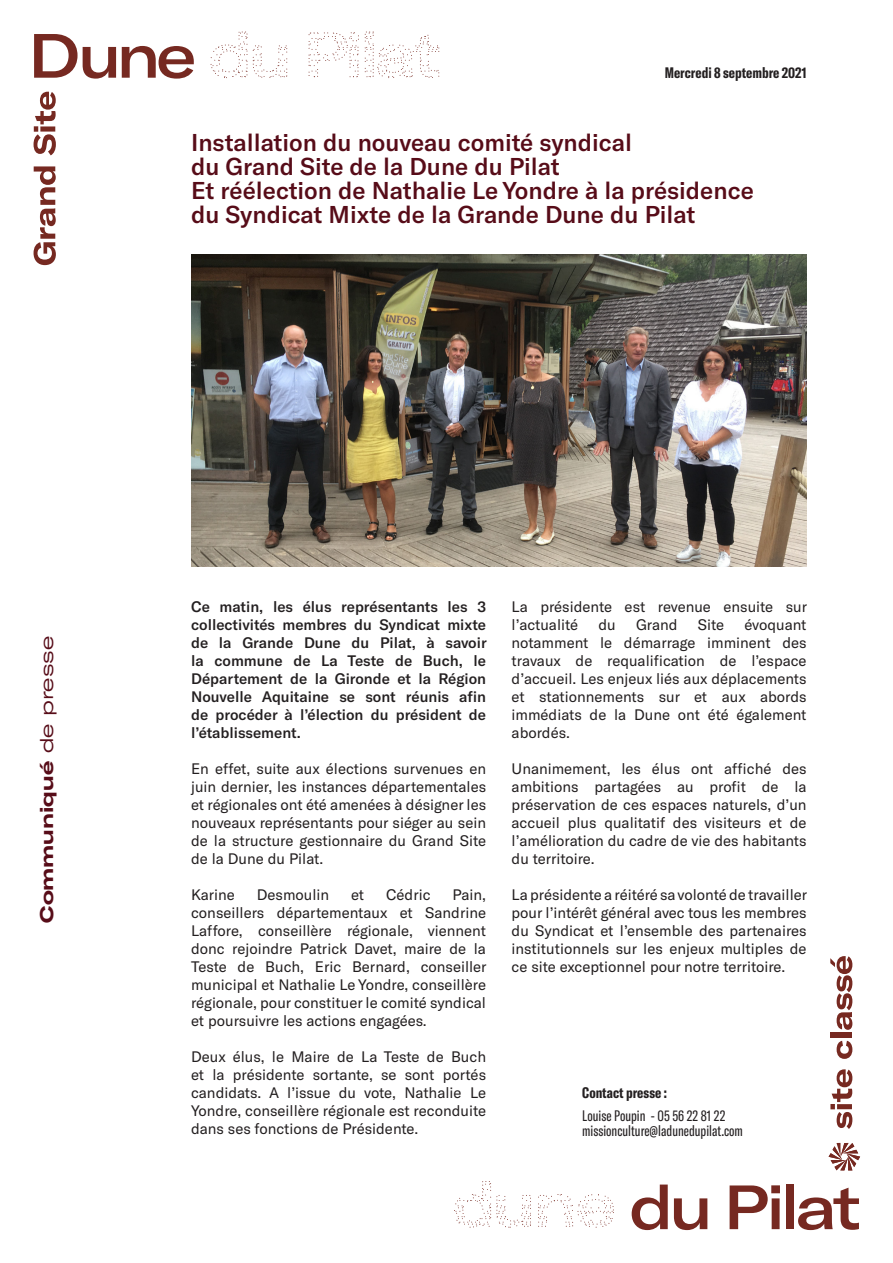
<style>
.page{position:relative;width:893px;height:1263px;background:#fff}
.page>*{position:absolute;margin:0;border:0;box-sizing:border-box;transform-origin:0 0}
.t1{font:500 24px "GT America";color:#570c18}
.t2{font:700 expanded 18px "GT America";color:#570c18}
.Style_de_paragraphe{font:15px/18px "GT America";color:#231f20;text-align:justify}
.Style_de_paragraphe-2{font:500 15px/18px "GT America";color:#231f20;text-align:justify}
.t3{font:extra-condensed 15px/15px "GT America";color:#231f20}
.t4{font:700 extra-condensed 15px "GT America";color:#231f20}
.s1{font-weight:400}
</style>
<div class="page">
<img style="left:191px;top:254px;width:616px;height:312px">
<svg style="left:34px;top:34px;width:82px;height:45px"></svg>
<svg style="left:122px;top:46px;width:72px;height:33px"></svg>
<svg style="left:632px;top:1184px;width:36px;height:46px"></svg>
<svg style="left:674px;top:1198px;width:33px;height:32px"></svg>
<svg style="left:730px;top:1185px;width:50px;height:44px"></svg>
<div style="left:786px;top:1184px;width:7px;height:45px;background:#762921"></div>
<svg style="left:798px;top:1187px;width:61px;height:43px"></svg>
<svg style="left:34px;top:166px;width:22px;height:99px"></svg>
<svg style="left:34px;top:92px;width:22px;height:63px"></svg>
<svg style="left:830px;top:1069px;width:22px;height:60px"></svg>
<svg style="left:837px;top:1041px;width:15px;height:18px"></svg>
<div style="left:830px;top:1033px;width:22px;height:5px;background:#762921"></div>
<svg style="left:830px;top:956px;width:22px;height:74px"></svg>
<svg style="left:829px;top:1143px;width:31px;height:27px"></svg>
<svg style="left:211px;top:32px;width:403px;height:1196px"></svg>
<p class="t4" style="left:665px;top:63px;width:143px">Mercredi 8 septembre 2021</p>
<p class="t1" style="left:191px;top:128px;width:442px">Installation du nouveau comité syndical</p>
<p class="t1" style="left:191px;top:152px;width:370px">du Grand Site de la Dune du Pilat</p>
<p class="t1" style="left:191px;top:176px;width:564px">Et réélection de Nathalie Le Yondre à la présidence</p>
<p class="t1" style="left:191px;top:200px;width:506px">du Syndicat Mixte de la Grande Dune du Pilat</p>
<p class="t2" style="left:36px;top:923px;width:288px;rotate:-90deg">Communiqué <span class="s1">de presse</span></p>
<p class="Style_de_paragraphe-2" style="left:191px;top:598px;width:297px">Ce matin, les élus représentants les 3 collectivités membres du Syndicat mixte de la Grande Dune du Pilat, à savoir la commune de La Teste de Buch, le Département de la Gironde et la Région Nouvelle Aquitaine se sont réunis afin de procéder à l’élection du président de l’établissement.</p>
<p class="Style_de_paragraphe" style="left:191px;top:760px;width:297px">En effet, suite aux élections survenues en juin dernier, les instances départementales et régionales ont été amenées à désigner les nouveaux représentants pour siéger au sein de la structure gestionnaire du Grand Site de la Dune du Pilat.</p>
<p class="Style_de_paragraphe" style="left:191px;top:886px;width:45px">Karine</p>
<p class="Style_de_paragraphe" style="left:257px;top:886px;width:74px">Desmoulin</p>
<p class="Style_de_paragraphe" style="left:351px;top:886px;width:15px">et</p>
<p class="Style_de_paragraphe" style="left:386px;top:886px;width:46px">Cédric</p>
<p class="Style_de_paragraphe" style="left:191px;top:886px;width:297px;text-indent:261px">Pain, conseillers départementaux et Sandrine Laffore, conseillère régionale, viennent donc rejoindre Patrick Davet, maire de la Teste de Buch, Eric Bernard, conseiller municipal et Nathalie Le Yondre, conseillère régionale, pour constituer le comité syndical et poursuivre les actions engagées.</p>
<p class="Style_de_paragraphe" style="left:191px;top:1048px;width:297px">Deux élus, le Maire de La Teste de Buch et la présidente sortante, se sont portés candidats. A l’issue du vote, Nathalie Le Yondre, conseillère régionale est reconduite dans ses fonctions de Présidente.</p>
<p class="Style_de_paragraphe" style="left:512px;top:598px;width:297px">La présidente est revenue ensuite sur l’actualité</p>
<p class="Style_de_paragraphe" style="left:598px;top:616px;width:19px">du</p>
<p class="Style_de_paragraphe" style="left:636px;top:616px;width:43px">Grand</p>
<p class="Style_de_paragraphe" style="left:698px;top:616px;width:28px">Site</p>
<p class="Style_de_paragraphe" style="left:512px;top:616px;width:296px;text-indent:233px">évoquant notamment le démarrage imminent des travaux de requalification de l’espace d’accueil. Les enjeux liés aux déplacements et stationnements sur et aux abords immédiats de la Dune ont été également abordés.</p>
<p class="Style_de_paragraphe" style="left:512px;top:760px;width:296px">Unanimement, les élus ont affiché des ambitions partagées au profit de la préservation de ces espaces naturels, d’un accueil plus qualitatif des visiteurs et de l’amélioration du cadre de vie des habitants du territoire.</p>
<p class="Style_de_paragraphe" style="left:512px;top:886px;width:297px">La présidente a réitéré sa volonté de travailler pour l’intérêt général avec tous les membres du Syndicat et l’ensemble des partenaires institutionnels sur les enjeux multiples de ce site exceptionnel pour notre territoire.</p>
<p class="t4" style="left:582px;top:1083px;width:86px">Contact presse :</p>
<p class="t3" style="left:582px;top:1108px;width:162px">Louise Poupin - 05 56 22 81 22 missionculture@ladunedupilat.com</p>
</div>
